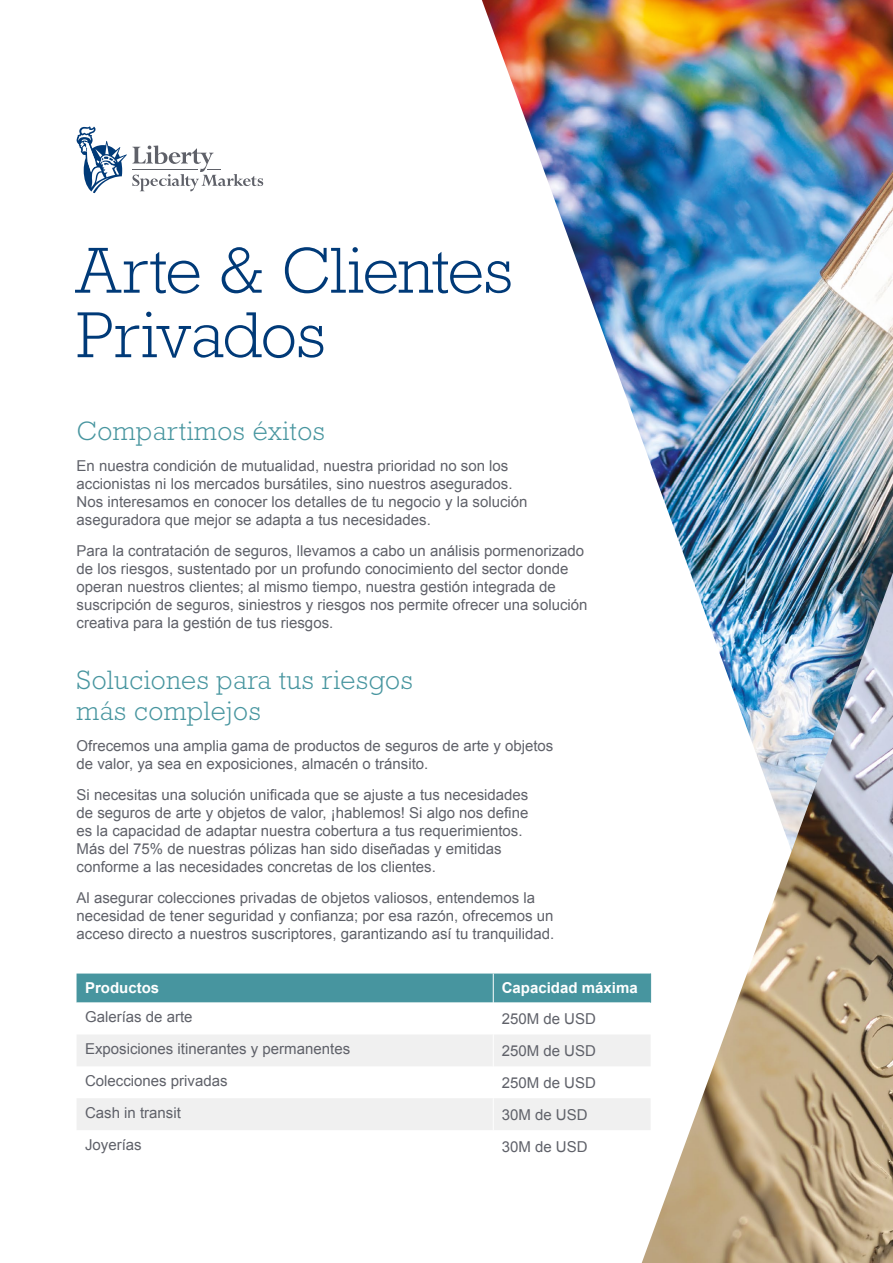
<style>
.page{position:relative;width:893px;height:1263px;background:#fff}
.page>*{position:absolute;margin:0;border:0;box-sizing:border-box;transform-origin:0 0}
.t1{font:300 66px/64.5px "Rockwell Std";letter-spacing:-.01em;color:#003a78}
.t2{font:300 27px/31.5px "Rockwell Std";letter-spacing:.02em;color:#47959f}
.t3{font:15px/18px "Arial";color:#5f6169}
.t4{font:700 15px "Arial";color:#fff}
</style>
<div class="page">
<svg style="left:77px;top:126px;width:186px;height:67px"></svg>
<svg style="left:77px;top:1002px;width:565px;height:1px"></svg>
<svg style="left:77px;top:1035px;width:565px;height:95px;fill:#f0f0f0"></svg>
<div style="left:77px;top:973px;width:565px;height:29px;background:#47959f"></div>
<hr style="left:493px;top:1002px;width:1px;height:32px;background:#fff">
<hr style="left:493px;top:1034px;width:1px;height:32px;background:#fff">
<hr style="left:493px;top:1066px;width:1px;height:32px;background:#fff">
<hr style="left:493px;top:1098px;width:1px;height:32px;background:#fff">
<img style="left:482px;top:0;width:411px;height:573px">
<img style="left:642px;top:573px;width:251px;height:690px">
<h1 class="t1" style="left:77px;top:238px;width:438px">Arte &amp; Clientes<br>Privados</h1>
<h2 class="t2" style="left:77px;top:415px;width:250px">Compartimos éxitos</h2>
<p class="t3" style="left:77px;top:457px;width:453px">En nuestra condición de mutualidad, nuestra prioridad no son los accionistas ni los mercados bursátiles, sino nuestros asegurados.<br>Nos interesamos en conocer los detalles de tu negocio y la solución aseguradora que mejor se adapta a tus necesidades.</p>
<p class="t3" style="left:77px;top:541px;width:513px">Para la contratación de seguros, llevamos a cabo un análisis pormenorizado de los riesgos, sustentado por un profundo conocimiento del sector donde operan nuestros clientes; al mismo tiempo, nuestra gestión integrada de suscripción de seguros, siniestros y riesgos nos permite ofrecer una solución creativa para la gestión de tus riesgos.</p>
<h2 class="t2" style="left:77px;top:664px;width:338px">Soluciones para tus riesgos más complejos</h2>
<p class="t3" style="left:77px;top:737px;width:478px">Ofrecemos una amplia gama de productos de seguros de arte y objetos de valor, ya sea en exposiciones, almacén o tránsito.</p>
<p class="t3" style="left:77px;top:786px;width:453px">Si necesitas una solución unificada que se ajuste a tus necesidades de seguros de arte y objetos de valor, ¡hablemos! Si algo nos define es la capacidad de adaptar nuestra cobertura a tus requerimientos.<br>Más del 75% de nuestras pólizas han sido diseñadas y emitidas conforme a las necesidades concretas de los clientes.</p>
<p class="t3" style="left:77px;top:888px;width:479px">Al asegurar colecciones privadas de objetos valiosos, entendemos la necesidad de tener seguridad y confianza; por esa razón, ofrecemos un acceso directo a nuestros suscriptores, garantizando así tu tranquilidad.</p>
<p class="t4" style="left:85px;top:978px;width:76px">Productos</p>
<p class="t4" style="left:502px;top:978px;width:137px">Capacidad máxima</p>
<p class="t3" style="left:85px;top:1008px;width:109px">Galerías de arte</p>
<p class="t3" style="left:502px;top:1010px;width:96px">250M de USD</p>
<p class="t3" style="left:85px;top:1040px;width:267px">Exposiciones itinerantes y permanentes</p>
<p class="t3" style="left:502px;top:1042px;width:96px">250M de USD</p>
<p class="t3" style="left:85px;top:1072px;width:144px">Colecciones privadas</p>
<p class="t3" style="left:502px;top:1074px;width:96px">250M de USD</p>
<p class="t3" style="left:85px;top:1103px;width:97px">Cash in transit</p>
<p class="t3" style="left:502px;top:1105px;width:87px">30M de USD</p>
<p class="t3" style="left:85px;top:1135px;width:58px">Joyerías</p>
<p class="t3" style="left:502px;top:1137px;width:87px">30M de USD</p>
</div>
